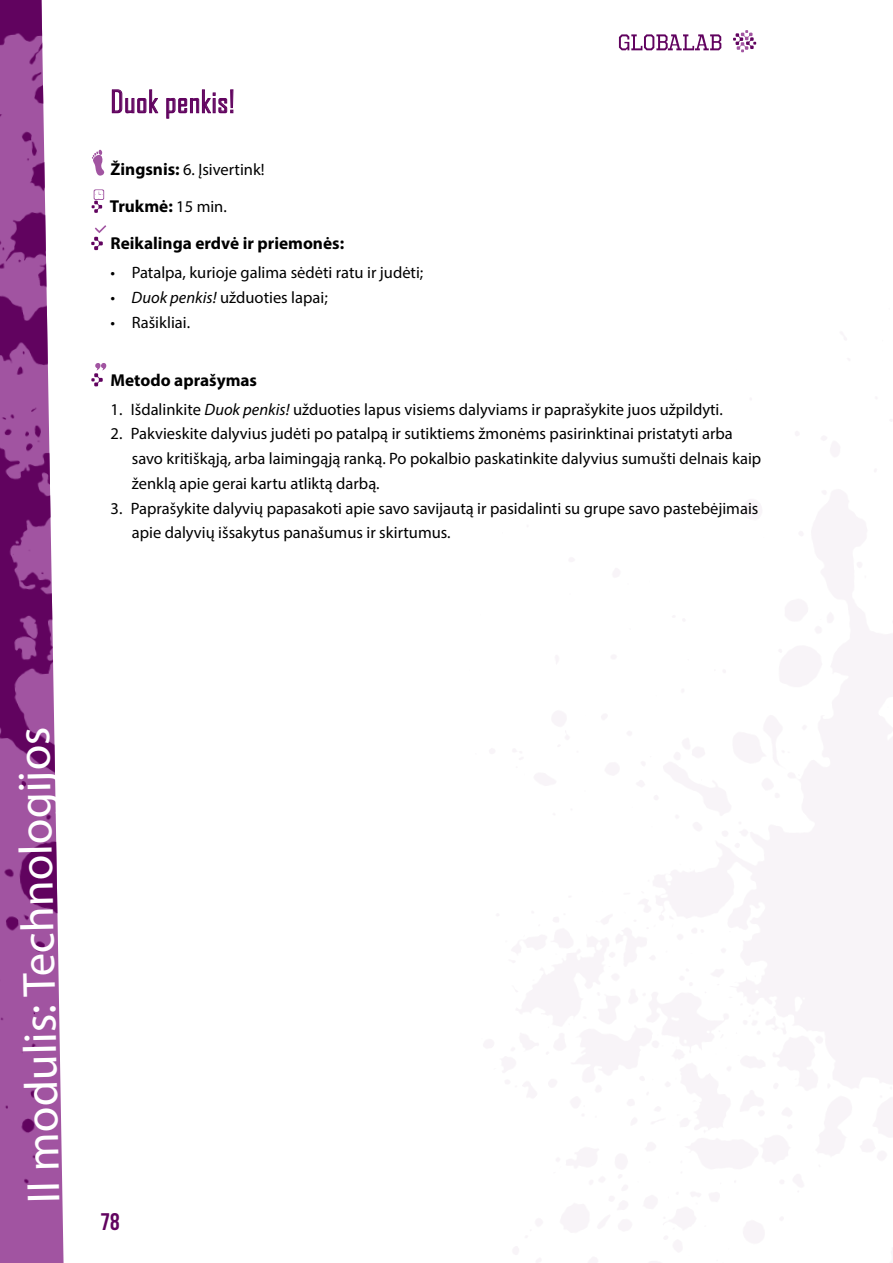
<style>
.page{position:relative;width:893px;height:1263px;background:#fff}
.page>*{position:absolute;margin:0;border:0;box-sizing:border-box;transform-origin:0 0}
.t1{font:46.65px "Myriad Pro";color:#fff}
.t2{font:30px "Agency FB";letter-spacing:.02em;color:#61035f}
.t3{font:24px "Bebas Neue";color:#61035f}
.t4{font:700 17.25px/37.2px "Myriad Pro";color:#000}
.t5{font:16.5px/24.8px "Myriad Pro";color:#000}
.s1{font-weight:700;font-size:17.25px}
.s2{font-weight:400;font-size:16.5px}
.s3{font-style:italic}
</style>
<div class="page">
<svg style="left:619px;top:34px;width:102px;height:16px"></svg>
<svg style="left:733px;top:30px;width:23px;height:22px"></svg>
<svg style="left:484px;top:332px;width:409px;height:931px"></svg>
<svg style="left:0;top:0;width:64px;height:1263px;background:#a05b9f"></svg>
<svg style="left:111px;top:89px;width:48px;height:25px"></svg>
<svg style="left:166px;top:89px;width:68px;height:30px"></svg>
<svg style="left:92px;top:149px;width:13px;height:27px"></svg>
<svg style="left:92px;top:189px;width:12px;height:24px"></svg>
<svg style="left:91px;top:225px;width:15px;height:25px"></svg>
<svg style="left:91px;top:363px;width:16px;height:23px"></svg>
<h2 class="t2" style="left:111px;top:85px;width:126px">Duok penkis!</h2>
<p class="t5" style="left:111px;top:157px;width:156px"><span class="s1">Žingsnis:</span> 6. Įsivertink!</p>
<p class="t4" style="left:110px;top:187px;width:236px">Trukmė: <span class="s2">15 min.<br></span>Reikalinga erdvė ir priemonės:</p>
<p class="t5" style="left:111px;top:260px;width:314px">• Patalpa, kurioje galima sėdėti ratu ir judėti;</p>
<p class="t5" style="left:111px;top:285px;width:219px"><span class="s3">• Duok penkis!</span> užduoties lapai;</p>
<p class="t5" style="left:111px;top:310px;width:81px">• Rašikliai.</p>
<p class="t4" style="left:111px;top:361px;width:148px">Metodo aprašymas</p>
<p class="t5" style="left:111px;top:396px;width:614px">1. Išdalinkite <span class="s3">Duok penkis!</span> užduoties lapus visiems dalyviams ir paprašykite juos užpildyti.</p>
<p class="t5" style="left:132px;top:421px;width:631px;text-indent:-21px">2. Pakvieskite dalyvius judėti po patalpą ir sutiktiems žmonėms pasirinktinai pristatyti arba savo kritiškąją, arba laimingąją ranką. Po pokalbio paskatinkite dalyvius sumušti delnais kaip ženklą apie gerai kartu atliktą darbą.</p>
<p class="t5" style="left:132px;top:495px;width:628px;text-indent:-21px">3. Paprašykite dalyvių papasakoti apie savo savijautą ir pasidalinti su grupe savo pastebėjimais apie dalyvių išsakytus panašumus ir skirtumus.</p>
<h1 class="t1" style="left:14px;top:1203px;width:478px;rotate:-91deg">II modulis: Technologijos</h1>
<h3 class="t3" style="left:101px;top:1208px;width:21px">78</h3>
</div>
